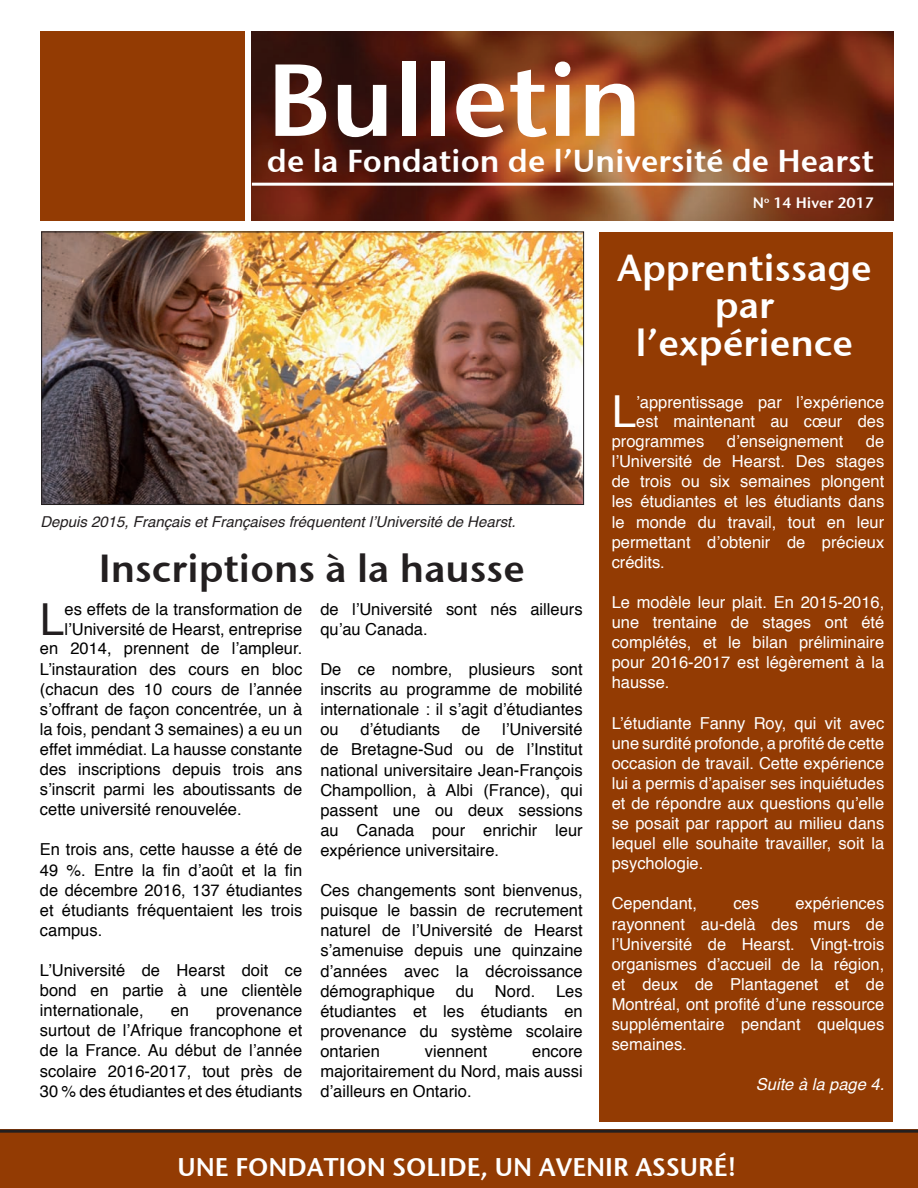
<style>
.page{position:relative;width:918px;height:1188px;background:#fff}
.page>*{position:absolute;margin:0;border:0;box-sizing:border-box;transform-origin:0 0}
.t1{font:102px "Stone Sans Sem ITCTT Semi";color:#fff}
.t2{font:44.1px "Helvetica";color:#231f20}
.t3{font:44.1px "Helvetica";color:#fff}
.t4{font:39px "Stone Sans Sem ITCTT Semi";color:#231f20}
.t5{font:37.5px/37.5px "Stone Sans Sem ITCTT Semi";color:#fff;text-align:center}
.t6{font:31.5px "Stone Sans Sem ITCTT Semi";color:#fff}
.t7{font:25.5px "Stone Sans Sem ITCTT Semi";color:#fff}
.t8{font:16.5px/20.1px "Helvetica";color:#000;text-align:justify}
.t9{font:16.5px/20.1px "Helvetica";color:#fff;text-align:justify}
.t10{font:italic 16.5px "Helvetica";color:#fff}
.t11{font:italic 15px "Helvetica";color:#231f20}
.t12{font:15px "Stone Sans Sem ITCTT Semi";color:#fff}
</style>
<div class="page">
<div style="left:0;top:1130px;width:918px;height:58px;background:#933b03"></div>
<img style="left:252px;top:31px;width:641px;height:189px">
<hr style="left:252px;top:183px;width:641px;height:3px;background:#fff">
<div style="left:40px;top:31px;width:205px;height:189px;background:#933b03"></div>
<hr style="left:0;top:1130px;width:918px;height:3px;background:#231f20">
<div style="left:600px;top:232px;width:293px;height:889px;background:#933b03"></div>
<img style="left:43px;top:234px;width:539px;height:269px">
<div style="left:41px;top:232px;width:543px;height:273px;border:1px solid #231f20"></div>
<p class="t1" style="left:267px;top:15px;width:377px">Bulletin</p>
<p class="t6" style="left:267px;top:134px;width:608px">de la Fondation de l’Université de Hearst</p>
<p class="t12" style="left:753px;top:190px;width:123px">N<sup>o</sup> 14 Hiver 2017</p>
<p class="t11" style="left:40px;top:510px;width:477px">Depuis 2015, Français et Françaises fréquentent l’Université de Hearst.</p>
<p class="t4" style="left:99px;top:536px;width:428px">Inscriptions à la hausse</p>
<p class="t2" style="left:40px;top:585px;width:26px">L</p>
<p class="t8" style="left:64px;top:600px;width:239px">es effets de la transformation de</p>
<p class="t8" style="left:64px;top:619px;width:239px">l’Université de Hearst, entreprise</p>
<p class="t8" style="left:40px;top:639px;width:264px">en 2014, prennent de l’ampleur.</p>
<p class="t8" style="left:40px;top:659px;width:264px">L’instauration des cours en bloc</p>
<p class="t8" style="left:40px;top:679px;width:264px">(chacun des 10 cours de l’année</p>
<p class="t8" style="left:40px;top:699px;width:264px">s’offrant de façon concentrée, un à</p>
<p class="t8" style="left:40px;top:720px;width:264px">la fois, pendant 3 semaines) a eu un</p>
<p class="t8" style="left:40px;top:740px;width:264px">effet immédiat. La hausse constante</p>
<p class="t8" style="left:40px;top:760px;width:264px">des inscriptions depuis trois ans</p>
<p class="t8" style="left:40px;top:780px;width:264px">s’inscrit parmi les aboutissants de</p>
<p class="t8" style="left:40px;top:800px;width:203px">cette université renouvelée.</p>
<p class="t8" style="left:40px;top:840px;width:264px">En trois ans, cette hausse a été de 49 %. Entre la fin d’août et la fin de décembre 2016, 137 étudiantes et étudiants fréquentaient les trois campus.</p>
<p class="t8" style="left:40px;top:961px;width:264px">L’Université de Hearst doit ce bond en partie à une clientèle internationale,</p>
<p class="t8" style="left:40px;top:1001px;width:264px;text-indent:176px">provenance surtout de l’Afrique francophone et de la France. Au début de l’année scolaire 2016-2017, tout près de 30 % des étudiantes et des étudiants</p>
<p class="t8" style="left:171px;top:1001px;width:20px">en</p>
<p class="t8" style="left:320px;top:599px;width:264px">de l’Université sont nés ailleurs qu’au Canada.</p>
<p class="t8" style="left:320px;top:660px;width:264px">De ce nombre, plusieurs sont inscrits au programme de mobilité internationale : il s’agit d’étudiantes ou</p>
<p class="t8" style="left:320px;top:720px;width:264px;text-indent:182px">l’Université de Bretagne-Sud ou de l’Institut national universitaire Jean-François Champollion, à Albi (France), qui passent une ou deux sessions au Canada pour enrichir leur expérience universitaire.</p>
<p class="t8" style="left:320px;top:881px;width:264px">Ces changements sont bienvenus, puisque le bassin de recrutement naturel de l’Université de Hearst s’amenuise depuis une quinzaine d’années avec la décroissance démographique</p>
<p class="t8" style="left:360px;top:720px;width:81px">d’étudiants</p>
<p class="t8" style="left:462px;top:720px;width:20px">de</p>
<p class="t8" style="left:456px;top:981px;width:20px">du</p>
<p class="t8" style="left:495px;top:981px;width:42px">Nord.</p>
<p class="t8" style="left:320px;top:981px;width:264px;text-indent:236px">Les étudiantes et les étudiants en provenance du système scolaire ontarien</p>
<p class="t8" style="left:425px;top:1042px;width:64px">viennent</p>
<p class="t8" style="left:320px;top:1042px;width:264px;text-indent:212px">encore majoritairement du Nord, mais aussi d’ailleurs en Ontario.</p>
<p class="t5" style="left:617px;top:246px;width:256px">Apprentissage par l’expérience</p>
<p class="t3" style="left:612px;top:378px;width:26px">L</p>
<p class="t9" style="left:636px;top:392px;width:250px">’apprentissage par l’expérience</p>
<p class="t9" style="left:636px;top:412px;width:250px">est maintenant au cœur des</p>
<p class="t9" style="left:612px;top:432px;width:94px">programmes</p>
<p class="t9" style="left:727px;top:432px;width:118px">d’enseignement</p>
<p class="t9" style="left:612px;top:432px;width:274px;text-indent:254px">de l’Université de Hearst. Des stages de trois ou six semaines plongent les étudiantes et les étudiants dans le monde du travail, tout en leur permettant d’obtenir de précieux crédits.</p>
<p class="t9" style="left:612px;top:593px;width:274px">Le modèle leur plait. En 2015-2016, une trentaine de stages ont été complétés, et le bilan préliminaire pour 2016-2017 est légèrement à la hausse.</p>
<p class="t9" style="left:612px;top:713px;width:274px">L’étudiante Fanny Roy, qui vit avec une surdité profonde, a profité de cette occasion de travail. Cette expérience lui a permis d’apaiser ses inquiétudes et de répondre aux questions qu’elle se posait par rapport au milieu dans lequel elle souhaite travailler, soit la psychologie.</p>
<p class="t9" style="left:612px;top:894px;width:87px">Cependant,</p>
<p class="t9" style="left:733px;top:894px;width:27px">ces</p>
<p class="t9" style="left:612px;top:894px;width:274px;text-indent:184px">expériences rayonnent au-delà des murs de l’Université de Hearst. Vingt-trois organismes d’accueil de la région, et deux de Plantagenet et de Montréal, ont profité d’une ressource supplémentaire pendant quelques semaines.</p>
<p class="t10" style="left:756px;top:1072px;width:130px">Suite à la page 4.</p>
<p class="t7" style="left:178px;top:1146px;width:561px">UNE FONDATION SOLIDE, UN AVENIR ASSURÉ!</p>
</div>
